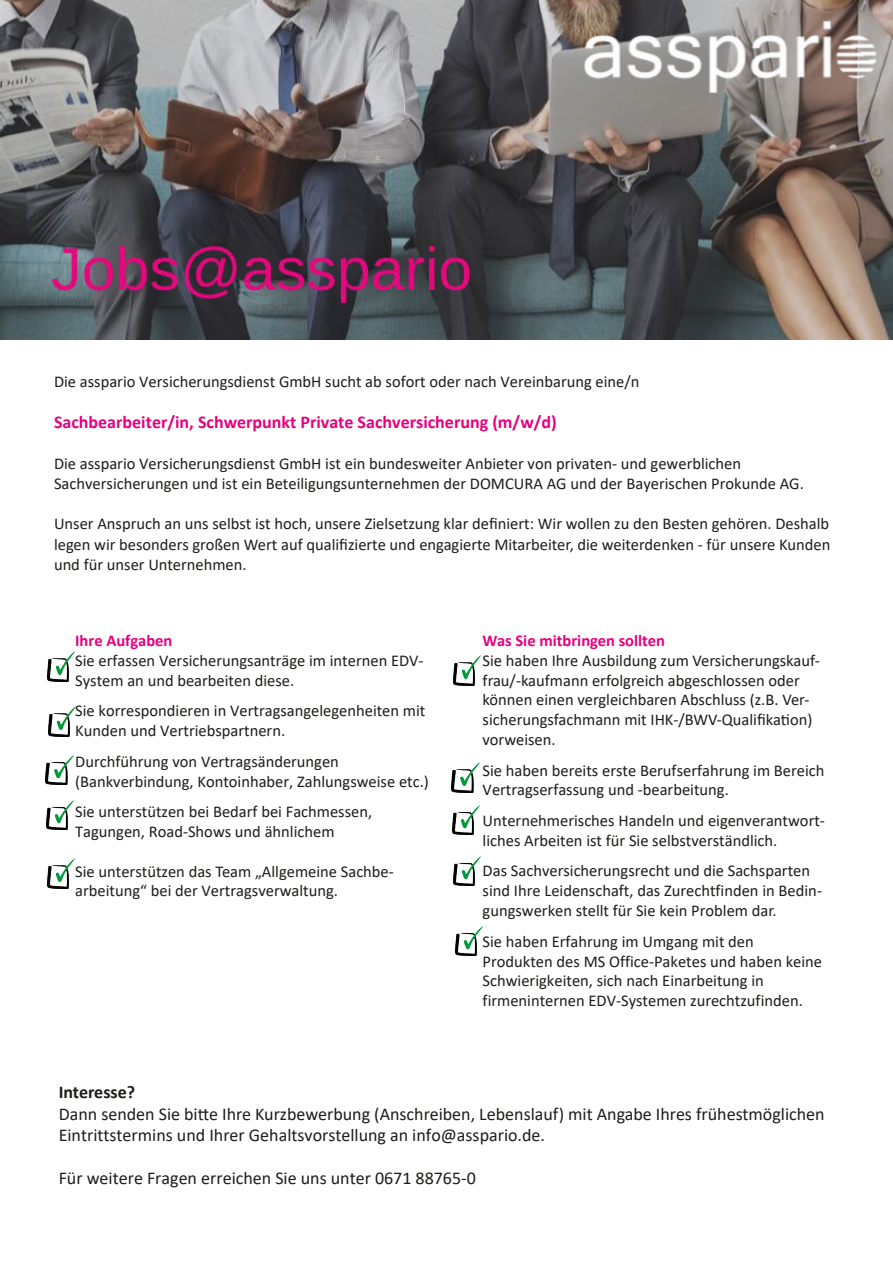
<style>
.page{position:relative;width:893px;height:1263px;background:#fff}
.page>*{position:absolute;margin:0;border:0;box-sizing:border-box;transform-origin:0 0}
.t1{font:18px/21.6px "Calibri";color:#1d1d1b}
.t2{font:700 18px "Calibri";color:#e6007e}
.t3{font:16.5px/19.8px "Calibri";color:#1d1d1b}
.s1{font-weight:700;color:#e6007e}
.s2{font-weight:700}
</style>
<div class="page">
<img style="left:0;top:0;width:893px;height:340px">
<img style="left:48px;top:652px;width:27px;height:29px">
<img style="left:48px;top:707px;width:27px;height:29px">
<img style="left:46px;top:756px;width:27px;height:29px">
<img style="left:46px;top:800px;width:28px;height:29px">
<img style="left:47px;top:859px;width:28px;height:29px">
<img style="left:454px;top:656px;width:27px;height:29px">
<img style="left:452px;top:763px;width:27px;height:29px">
<img style="left:452px;top:806px;width:27px;height:28px">
<img style="left:453px;top:856px;width:28px;height:29px">
<img style="left:455px;top:927px;width:27px;height:28px">
<p class="t3" style="left:54px;top:371px;width:587px">Die asspario Versicherungsdienst GmbH sucht ab sofort oder nach Vereinbarung eine/n</p>
<p class="t2" style="left:54px;top:409px;width:504px">Sachbearbeiter/in, Schwerpunkt Private Sachversicherung (m/w/d)</p>
<p class="t3" style="left:54px;top:454px;width:751px">Die asspario Versicherungsdienst GmbH ist ein bundesweiter Anbieter von privaten- und gewerblichen<br>Sachversicherungen und ist ein Beteiligungsunternehmen der DOMCURA AG und der Bayerischen Prokunde AG.</p>
<p class="t3" style="left:54px;top:513px;width:778px;line-height:20.7px;text-align:justify">Unser Anspruch an uns selbst ist hoch, unsere Zielsetzung klar definiert: Wir wollen zu den Besten gehören. Deshalb legen wir besonders großen Wert auf qualifizierte und engagierte Mitarbeiter, die weiterdenken - für unsere Kunden und für unser Unternehmen.</p>
<p class="t3" style="left:75px;top:630px;width:350px"><span class="s1">Ihre Aufgaben<br></span>Sie erfassen Versicherungsanträge im internen EDV-<br>System an und bearbeiten diese.</p>
<p class="t3" style="left:75px;top:701px;width:352px">Sie korrespondieren in Vertragsangelegenheiten mit<br>Kunden und Vertriebspartnern.</p>
<p class="t3" style="left:75px;top:751px;width:355px">Durchführung von Vertragsänderungen (Bankverbindung, Kontoinhaber, Zahlungsweise etc.)</p>
<p class="t3" style="left:75px;top:801px;width:298px">Sie unterstützen bei Bedarf bei Fachmessen,<br>Tagungen, Road-Shows und ähnlichem</p>
<p class="t3" style="left:75px;top:861px;width:320px">Sie unterstützen das Team „Allgemeine Sachbe&shy;arbeitung“ bei der Vertragsverwaltung.</p>
<p class="t3" style="left:483px;top:630px;width:339px"><span class="s1">Was Sie mitbringen sollten<br></span>Sie haben Ihre Ausbildung zum Versicherungskauf&shy;frau/-kaufmann erfolgreich abgeschlossen oder können einen vergleichbaren Abschluss (z.B. Ver&shy;sicherungsfachmann mit IHK-/BWV-Qualifikation) vorweisen.</p>
<p class="t3" style="left:483px;top:760px;width:343px">Sie haben bereits erste Berufserfahrung im Bereich<br>Vertragserfassung und -bearbeitung.</p>
<p class="t3" style="left:483px;top:810px;width:344px">Unternehmerisches Handeln und eigenverantwort&shy;liches Arbeiten ist für Sie selbstverständlich.</p>
<p class="t3" style="left:483px;top:861px;width:341px">Das Sachversicherungsrecht und die Sachsparten sind Ihre Leidenschaft, das Zurechtfinden in Bedin&shy;gungswerken stellt für Sie kein Problem dar.</p>
<p class="t3" style="left:483px;top:931px;width:341px">Sie haben Erfahrung im Umgang mit den Produkten des MS Office-Paketes und haben keine Schwierigkeiten, sich nach Einarbeitung in firmeninternen EDV-Systemen zurechtzufinden.</p>
<p class="t1" style="left:59px;top:1081px;width:767px"><span class="s2">Interesse?<br></span>Dann senden Sie bitte Ihre Kurzbewerbung (Anschreiben, Lebenslauf) mit Angabe Ihres frühestmöglichen<br>Eintrittstermins und Ihrer Gehaltsvorstellung an info@asspario.de.</p>
<p class="t1" style="left:59px;top:1167px;width:419px">Für weitere Fragen erreichen Sie uns unter 0671 88765-0</p>
</div>
